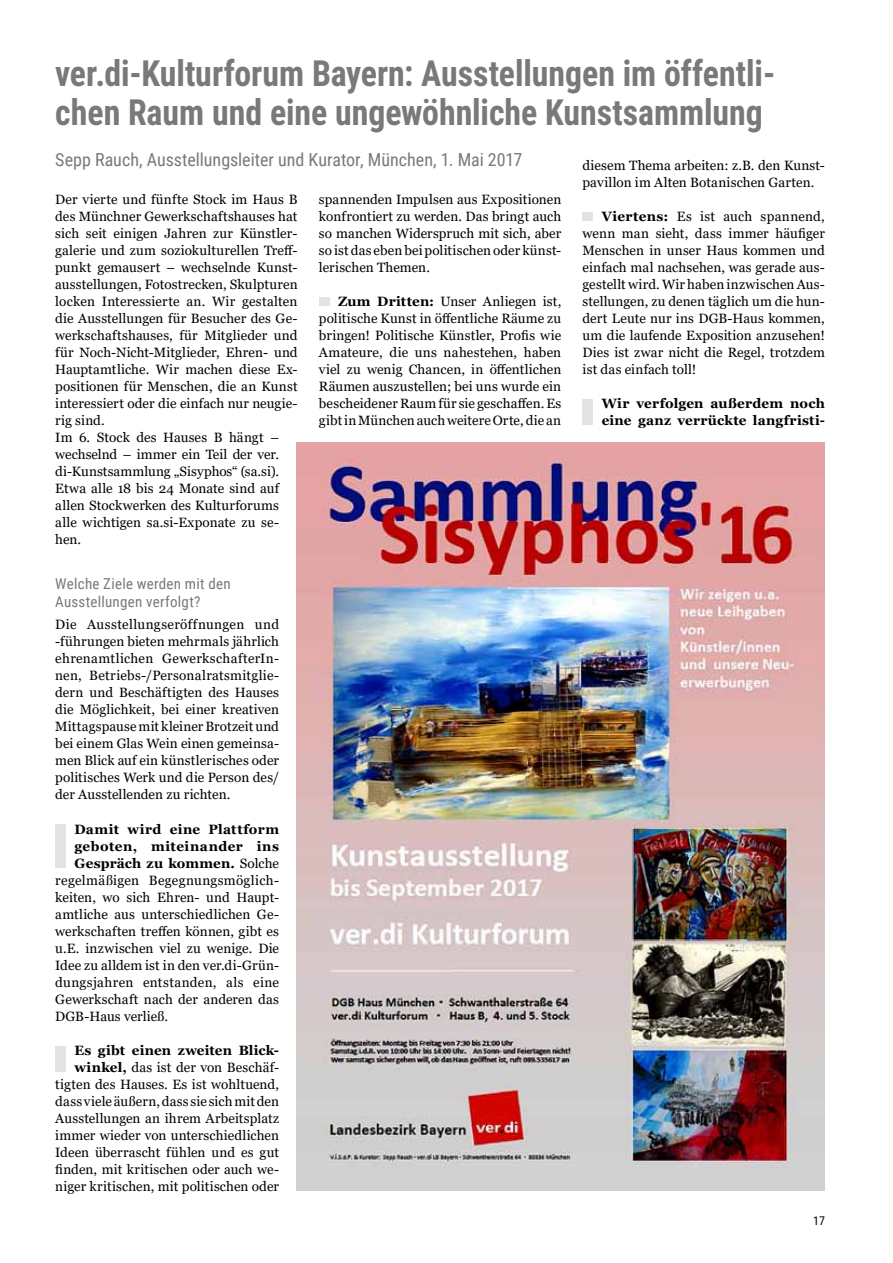
<style>
.page{position:relative;width:893px;height:1263px;background:#fff}
.page>*{position:absolute;margin:0;border:0;box-sizing:border-box;transform-origin:0 0}
.t1{font:700 36px/39px "Roboto Condensed";letter-spacing:-.005em;color:#797979;scale:.94 1}
.t2{font:18px "Roboto Condensed";color:#797979}
.t3{font:15px/18px "Roboto Condensed";letter-spacing:.02em;color:#797979}
.t4{font:13.5px/17px "Georgia";letter-spacing:.01em;color:#000;text-align:justify}
.t5{font:700 13.5px/17px "Georgia";letter-spacing:.025em;color:#000}
.t6{font:12px "Roboto Condensed";color:#000}
.s1{font-weight:400}
.s2{font-weight:700}
</style>
<div class="page">
<img style="left:296px;top:442px;width:529px;height:748px">
<div style="left:55px;top:824px;width:11px;height:43px;background:#e3e3e3"></div>
<div style="left:55px;top:1046px;width:11px;height:25px;background:#e3e3e3"></div>
<div style="left:319px;top:297px;width:11px;height:9px;background:#e3e3e3"></div>
<div style="left:583px;top:212px;width:10px;height:9px;background:#e3e3e3"></div>
<div style="left:583px;top:399px;width:10px;height:26px;background:#e3e3e3"></div>
<h1 class="t1" style="left:55px;top:52px;width:767px">ver.di-Kulturforum Bayern: Ausstellungen im öffentli&shy;chen Raum und eine ungewöhnliche Kunstsammlung</h1>
<h2 class="t2" style="left:55px;top:147px;width:469px">Sepp Rauch, Ausstellungsleiter und Kurator, München, 1. Mai 2017</h2>
<p class="t4" style="left:55px;top:191px;width:244px;text-align:left">Der vierte und fünfte Stock im Haus B des Münchner Gewerkschaftshauses hat sich seit einigen Jahren zur Künstler&shy;galerie und zum soziokulturellen Treff&shy;punkt gemausert – wechselnde Kunst&shy;ausstellungen, Fotostrecken, Skulpturen locken Interessierte an. Wir gestalten die Ausstellungen für Besucher des Ge&shy;werkschaftshauses, für Mitglieder und für Noch-Nicht-Mitglieder, Ehren- und Hauptamtliche. Wir machen diese Ex&shy;positionen für Menschen, die an Kunst interessiert oder die einfach nur neugie&shy;rig sind.<br>Im 6. Stock des Hauses B hängt – wechselnd – immer ein Teil der ver. di-Kunstsammlung „Sisyphos“ (sa.si).<br>Etwa alle 18 bis 24 Monate sind auf allen Stockwerken des Kulturforums alle wichtigen sa.si-Exponate zu se&shy;hen.</p>
<p class="t3" style="left:55px;top:574px;width:177px">Welche Ziele werden mit den<br>Ausstellungen verfolgt?</p>
<p class="t4" style="left:55px;top:616px;width:225px">Die Ausstellungseröffnungen und -führungen bieten mehrmals jährlich ehrenamtlichen GewerkschafterIn&shy;nen, Betriebs-/Personalratsmitglie&shy;dern und Beschäftigten des Hauses die Möglichkeit, bei einer kreativen Mittagspause mit kleiner Brotzeit und bei einem Glas Wein einen gemeinsa&shy;men Blick auf ein künstlerisches oder politisches Werk und die Person des/ der Ausstellenden zu richten.</p>
<p class="t5" style="left:74px;top:820px;width:206px">Damit wird eine Plattform</p>
<p class="t5" style="left:74px;top:837px;width:206px">geboten, miteinander ins</p>
<p class="t5" style="left:74px;top:854px;width:206px">Gespräch zu kommen. <span class="s1">Solche</span></p>
<p class="t4" style="left:55px;top:872px;width:225px">regelmäßigen Begegnungsmöglich-</p>
<p class="t4" style="left:55px;top:889px;width:225px">keiten, wo sich Ehren- und Haupt-</p>
<p class="t4" style="left:55px;top:906px;width:225px">amtliche aus unterschiedlichen Ge-</p>
<p class="t4" style="left:55px;top:923px;width:225px">werkschaften treffen können, gibt es</p>
<p class="t4" style="left:55px;top:940px;width:225px">u.E. inzwischen viel zu wenige. Die</p>
<p class="t4" style="left:55px;top:957px;width:225px">Idee zu alldem ist in den ver.di-Grün-</p>
<p class="t4" style="left:55px;top:974px;width:225px">dungsjahren entstanden, als eine</p>
<p class="t4" style="left:55px;top:991px;width:225px">Gewerkschaft nach der anderen das</p>
<p class="t4" style="left:55px;top:1008px;width:114px">DGB-Haus verließ.</p>
<p class="t4" style="left:55px;top:1042px;width:225px;text-align:right"><span class="s2">Es gibt einen zweiten Blick&shy;winkel,</span> das ist der von Beschäf&shy;tigten des Hauses. Es ist wohltuend, dass viele äußern, dass sie sich mit den Ausstellungen an ihrem Arbeitsplatz immer wieder von unterschiedlichen Ideen überrascht fühlen und es gut finden, mit kritischen oder auch we&shy;niger kritischen, mit politischen oder</p>
<p class="t4" style="left:583px;top:157px;width:244px">diesem Thema arbeiten: z.B. den Kunst&shy;pavillon im Alten Botanischen Garten.</p>
<p class="t4" style="left:583px;top:208px;width:244px;text-indent:19px"><span class="s2">Viertens:</span> Es ist auch spannend, wenn man sieht, dass immer häufiger Menschen in unser Haus kommen und einfach mal nachsehen, was gerade aus&shy;gestellt wird. Wir haben inzwischen Aus&shy;stellungen, zu denen täglich um die hun&shy;dert Leute nur ins DGB-Haus kommen, um die laufende Exposition anzusehen!<br>Dies ist zwar nicht die Regel, trotzdem ist das einfach toll!</p>
<p class="t5" style="left:602px;top:395px;width:225px">Wir verfolgen außerdem noch eine ganz verrückte langfristi-</p>
<p class="t4" style="left:319px;top:191px;width:244px">spannenden Impulsen aus Expositionen konfrontiert zu werden. Das bringt auch so manchen Widerspruch mit sich, aber so ist das eben bei politischen oder künst&shy;lerischen Themen.</p>
<p class="t4" style="left:319px;top:293px;width:244px;text-indent:19px"><span class="s2">Zum Dritten:</span> Unser Anliegen ist, politische Kunst in öffentliche Räume zu bringen! Politische Künstler, Profis wie Amateure, die uns nahestehen, haben viel zu wenig Chancen, in öffentlichen Räumen auszustellen; bei uns wurde ein bescheidener Raum für sie geschaffen. Es gibt in München auch weitere Orte, die an</p>
<p class="t6" style="left:813px;top:1212px;width:13px">17</p>
</div>
